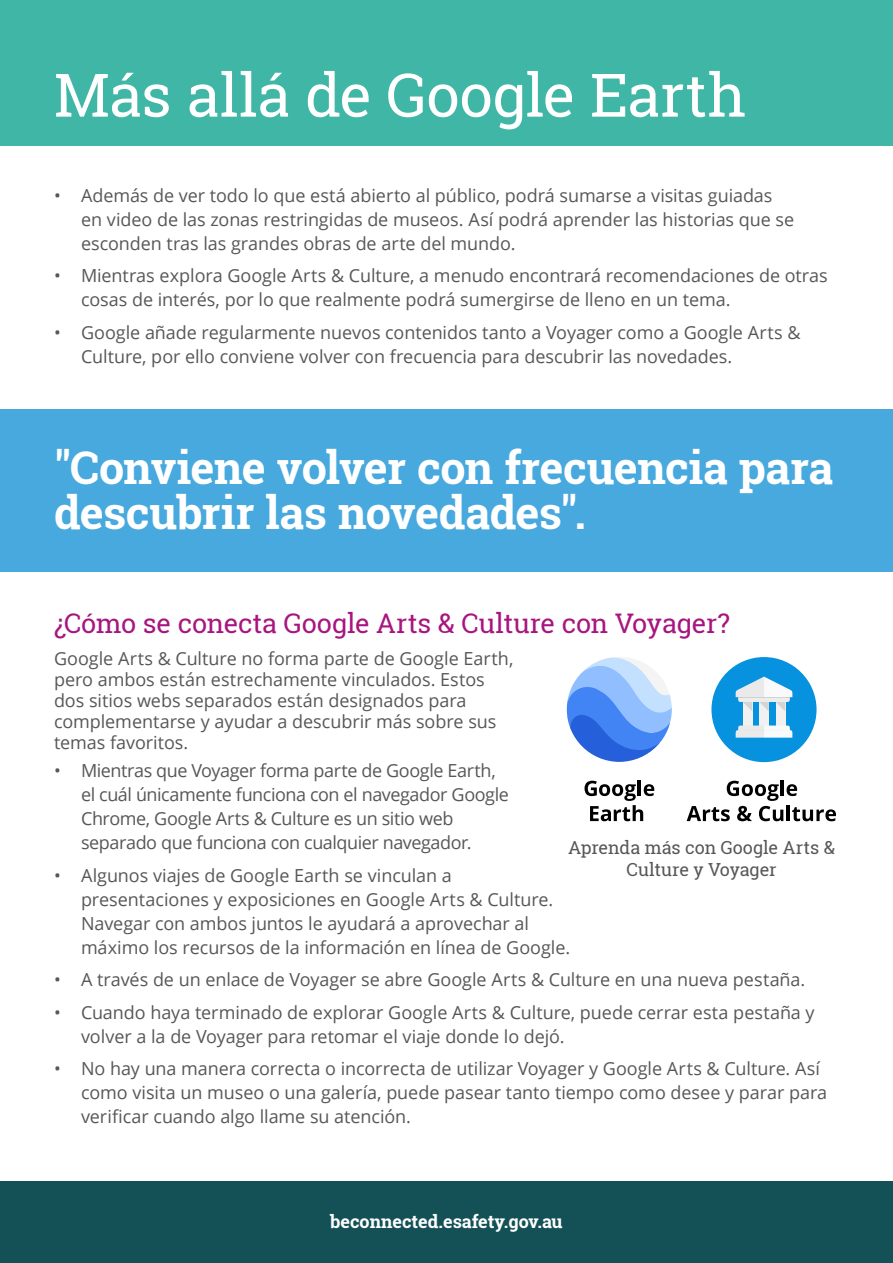
<style>
.page{position:relative;width:893px;height:1263px;background:#fff}
.page>*{position:absolute;margin:0;border:0;box-sizing:border-box;transform-origin:0 0}
.t1{font:60px "Roboto Slab";letter-spacing:-.01em;color:#fff}
.t2{font:700 45px/45px "Roboto Slab";letter-spacing:-.015em;color:#fff}
.t3{font:27px "Roboto Slab";letter-spacing:-.01em;color:#a71680}
.t4{font:18px/24px "Open Sans";letter-spacing:-.005em;color:#575756}
.t5{font:18px/24px "Open Sans";letter-spacing:-.025em;color:#575756}
.t6{font:18px/21.6px "Roboto Slab";letter-spacing:-.005em;color:#575756;text-align:center}
.t7{font:700 18px "Roboto Slab";color:#fff}
</style>
<div class="page">
<div style="left:0;top:1181px;width:893px;height:82px;background:#135157"></div>
<div style="left:0;top:0;width:893px;height:145px;background:#40b6a6"></div>
<div style="left:0;top:410px;width:893px;height:162px;background:#48a9df"></div>
<div style="left:711px;top:657px;width:105px;height:105px;background:#0792df;border-radius:50%"></div>
<div style="left:759px;top:701px;width:10px;height:25px;background:#f1f1f1"></div>
<div style="left:743px;top:701px;width:9px;height:25px;background:#f1f1f1"></div>
<div style="left:776px;top:701px;width:9px;height:25px;background:#f1f1f1"></div>
<svg style="left:735px;top:725px;width:58px;height:13px"></svg>
<svg style="left:736px;top:677px;width:56px;height:34px"></svg>
<hr style="left:638px;top:780px;width:3px;height:16px;background:#000">
<svg style="left:584px;top:781px;width:70px;height:40px"></svg>
<hr style="left:781px;top:780px;width:3px;height:16px;background:#000">
<svg style="left:687px;top:781px;width:149px;height:40px"></svg>
<svg style="left:567px;top:657px;width:105px;height:105px"></svg>
<h1 class="t1" style="left:54px;top:54px;width:694px">Más allá de Google Earth</h1>
<p class="t4" style="left:81px;top:183px;width:715px;text-indent:-27px">• Además de ver todo lo que está abierto al público, podrá sumarse a visitas guiadas en video de las zonas restringidas de museos. Así podrá aprender las historias que se esconden tras las grandes obras de arte del mundo.</p>
<p class="t4" style="left:81px;top:263px;width:748px;text-indent:-27px">• Mientras explora Google Arts &amp; Culture, a menudo encontrará recomendaciones de otras cosas de interés, por lo que realmente podrá sumergirse de lleno en un tema.</p>
<p class="t4" style="left:81px;top:320px;width:721px;text-indent:-27px">• Google añade regularmente nuevos contenidos tanto a Voyager como a Google Arts &amp;<br>Culture, por ello conviene volver con frecuencia para descubrir las novedades.</p>
<h2 class="t2" style="left:54px;top:445px;width:780px">"Conviene volver con frecuencia para descubrir las novedades".</h2>
<h3 class="t3" style="left:54px;top:605px;width:677px">¿Cómo se conecta Google Arts &amp; Culture con Voyager?</h3>
<p class="t4" style="left:54px;top:647px;width:461px;line-height:21px">Google Arts &amp; Culture no forma parte de Google Earth, pero ambos están estrechamente vinculados. Estos dos sitios webs separados están designados para complementarse y ayudar a descubrir más sobre sus temas favoritos.</p>
<p class="t5" style="left:81px;top:758px;width:430px;text-indent:-27px">• Mientras que Voyager forma parte de Google Earth, el cuál únicamente funciona con el navegador Google Chrome, Google Arts &amp; Culture es un sitio web separado que funciona con cualquier navegador.</p>
<p class="t4" style="left:81px;top:863px;width:491px;text-indent:-27px">• Algunos viajes de Google Earth se vinculan a presentaciones y exposiciones en Google Arts &amp; Culture.<br>Navegar con ambos juntos le ayudará a aprovechar al máximo los recursos de la información en línea de Google.</p>
<p class="t4" style="left:54px;top:967px;width:753px">• A través de un enlace de Voyager se abre Google Arts &amp; Culture en una nueva pestaña.</p>
<p class="t4" style="left:81px;top:1000px;width:735px;text-indent:-27px">• Cuando haya terminado de explorar Google Arts &amp; Culture, puede cerrar esta pestaña y volver a la de Voyager para retomar el viaje donde lo dejó.</p>
<p class="t4" style="left:81px;top:1056px;width:748px;text-indent:-27px">• No hay una manera correcta o incorrecta de utilizar Voyager y Google Arts &amp; Culture. Así como visita un museo o una galería, puede pasear tanto tiempo como desee y parar para verificar cuando algo llame su atención.</p>
<p class="t6" style="left:568px;top:836px;width:268px">Aprenda más con Google Arts &amp;<br>Culture y Voyager</p>
<p class="t7" style="left:330px;top:1209px;width:234px">beconnected.esafety.gov.au</p>
</div>
